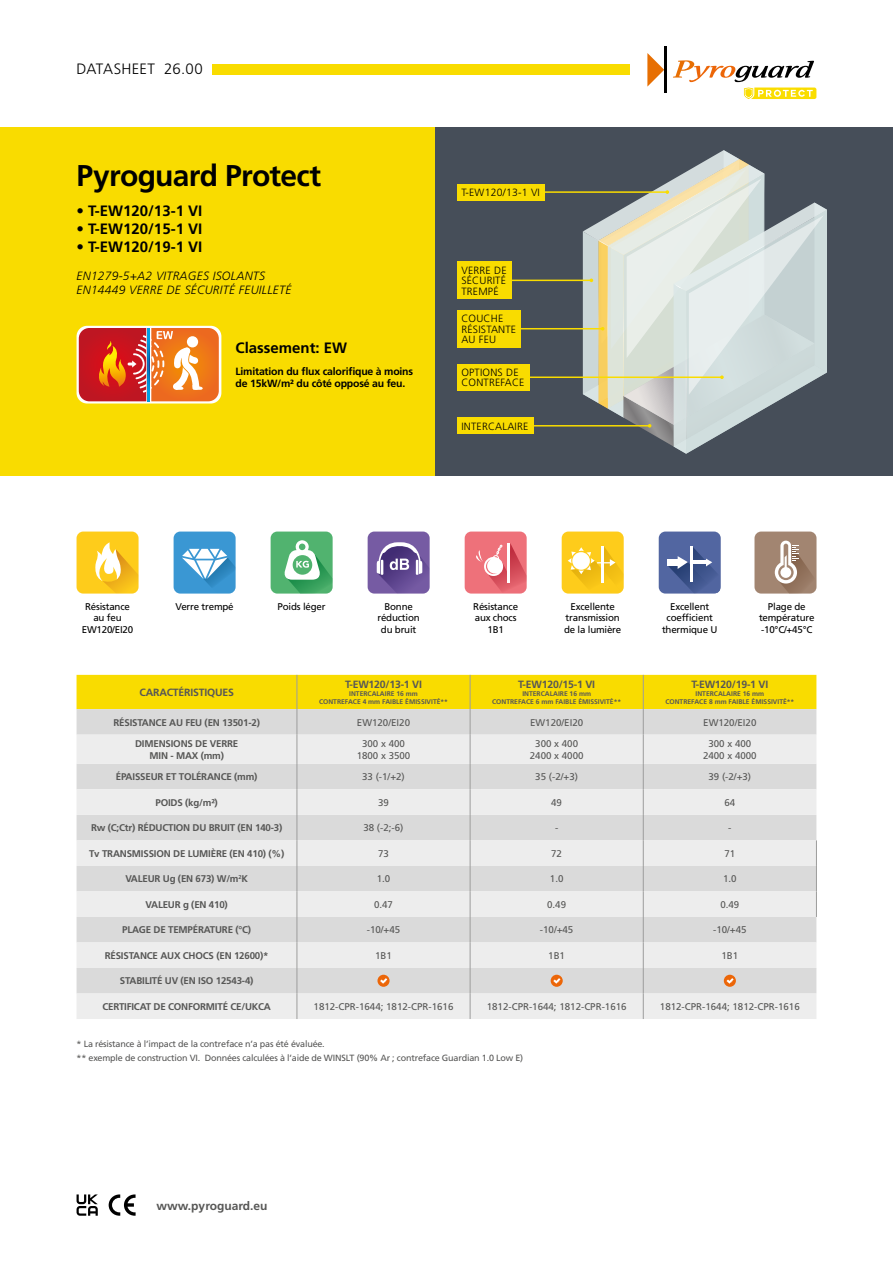
<style>
.page{position:relative;width:893px;height:1263px;background:#fff}
.page>*{position:absolute;margin:0;border:0;box-sizing:border-box;transform-origin:0 0}
.t1{font:700 30px "Frutiger LT Std";letter-spacing:-.025em;color:#000}
.t2{font:700 15px "Frutiger LT Std";color:#000}
.t3{font:300 15px "Frutiger LT Std";letter-spacing:.01em;color:#000}
.t4{font:italic 300 12px/14.4px "Frutiger LT Std";letter-spacing:.02em;color:#000}
.t5{font:700 12px "Frutiger LT Std";color:#575756}
.t6{font:300 10.5px/10.5px "Frutiger LT Std";letter-spacing:.02em;color:#000}
.t7{font:700 10.5px/12.6px "Frutiger LT Std";letter-spacing:-.02em;color:#000}
.t8{font:700 10.5px "Frutiger LT Std";letter-spacing:-.02em;color:#575756}
.t9{font:700 9.75px/11.7px "Frutiger LT Std";letter-spacing:-.02em;color:#575756;text-align:center}
.t10{font:9.75px/11.7px "Frutiger LT Std";color:#575756;text-align:center}
.t11{font:9.75px/11.7px "Frutiger LT Std";letter-spacing:-.02em;color:#000;text-align:center}
.t12{font:9px/13.5px "Frutiger LT Std";letter-spacing:-.02em;color:#575756}
.t13{font:700 6.75px/8.1px "Frutiger LT Std";color:#575756;text-align:center}
</style>
<div class="page">
<div style="left:0;top:128px;width:436px;height:348px;background:#f9dc00"></div>
<div style="left:436px;top:128px;width:457px;height:348px;background:#464e59"></div>
<div style="left:271px;top:531px;width:62px;height:63px;background:#51b36f;border-radius:7px"></div>
<svg style="left:284px;top:540px;width:49px;height:54px"></svg>
<svg style="left:77px;top:675px;width:740px;height:344px;background:#e5e2cc"></svg>
<div style="left:368px;top:531px;width:62px;height:63px;background:#765ba3;border-radius:7px"></div>
<svg style="left:377px;top:542px;width:53px;height:51px"></svg>
<div style="left:77px;top:531px;width:62px;height:63px;background:#fecc1b;border-radius:7px"></div>
<svg style="left:95px;top:542px;width:44px;height:52px"></svg>
<div style="left:465px;top:531px;width:62px;height:63px;background:#ee717a;border-radius:7px"></div>
<svg style="left:476px;top:543px;width:51px;height:51px"></svg>
<div style="left:562px;top:531px;width:62px;height:63px;background:#fecc1b;border-radius:7px"></div>
<svg style="left:568px;top:546px;width:56px;height:47px"></svg>
<div style="left:174px;top:531px;width:62px;height:63px;background:#3a97d3;border-radius:7px"></div>
<svg style="left:182px;top:549px;width:54px;height:44px"></svg>
<svg style="left:77px;top:326px;width:144px;height:77px"></svg>
<svg style="left:79px;top:328px;width:140px;height:73px;background:#d9613b"></svg>
<svg style="left:647px;top:53px;width:17px;height:34px"></svg>
<hr style="left:664px;top:46px;width:2px;height:47px;background:#000">
<svg style="left:673px;top:60px;width:141px;height:22px"></svg>
<svg style="left:744px;top:88px;width:72px;height:11px"></svg>
<div style="left:213px;top:64px;width:417px;height:10px;background:#f9dc00"></div>
<div style="left:659px;top:531px;width:62px;height:62px;background:#5266a1;border-radius:7px"></div>
<svg style="left:667px;top:547px;width:54px;height:46px"></svg>
<div style="left:668px;top:559px;width:12px;height:6px;background:#fff"></div>
<hr style="left:690px;top:547px;width:3px;height:35px;background:#fff">
<hr style="left:694px;top:560px;width:13px;height:4px;background:#fff">
<hr style="left:478px;top:191px;width:189px;height:2px;background:#f9dc00">
<div style="left:457px;top:184px;width:87px;height:16px;background:#f9dc00"></div>
<hr style="left:499px;top:376px;width:223px;height:2px;background:#f9dc00">
<div style="left:457px;top:364px;width:72px;height:27px;background:#f9dc00"></div>
<hr style="left:499px;top:425px;width:151px;height:1px;background:#f9dc00">
<div style="left:457px;top:418px;width:77px;height:16px;background:#f9dc00"></div>
<hr style="left:477px;top:328px;width:126px;height:1px;background:#f9dc00">
<div style="left:754px;top:531px;width:62px;height:62px;background:#a28571;border-radius:7px"></div>
<svg style="left:775px;top:541px;width:41px;height:52px"></svg>
<hr style="left:478px;top:280px;width:113px;height:1px;background:#f9dc00">
<svg style="left:583px;top:150px;width:244px;height:304px"></svg>
<div style="left:457px;top:262px;width:54px;height:37px;background:#f9dc00"></div>
<div style="left:457px;top:310px;width:64px;height:37px;background:#f9dc00"></div>
<svg style="left:109px;top:1194px;width:27px;height:22px"></svg>
<svg style="left:77px;top:1194px;width:21px;height:22px"></svg>
<h2 class="t3" style="left:77px;top:60px;width:128px">DATASHEET 26.00</h2>
<h1 class="t1" style="left:77px;top:158px;width:246px">Pyroguard Protect</h1>
<h2 class="t2" style="left:77px;top:202px;width:127px">• T-EW120/13-1 VI</h2>
<h2 class="t2" style="left:77px;top:220px;width:127px">• T-EW120/15-1 VI</h2>
<h2 class="t2" style="left:77px;top:238px;width:127px">• T-EW120/19-1 VI</h2>
<p class="t4" style="left:77px;top:268px;width:216px">EN1279-5+A2 VITRAGES ISOLANTS<br>EN14449 VERRE DE SÉCURITÉ FEUILLETÉ</p>
<h2 class="t2" style="left:236px;top:339px;width:113px">Classement: EW</h2>
<p class="t7" style="left:236px;top:365px;width:179px">Limitation du flux calorifique à moins de 15kW/m² du côté opposé au feu.</p>
<p class="t6" style="left:461px;top:187px;width:80px">T-EW120/13-1 VI</p>
<p class="t6" style="left:461px;top:265px;width:47px;text-align:justify">VERRE DE SÉCURITÉ TREMPÉ</p>
<p class="t6" style="left:461px;top:313px;width:56px">COUCHE<br>RÉSISTANTE<br>AU FEU</p>
<p class="t6" style="left:461px;top:367px;width:65px">OPTIONS DE<br>CONTREFACE</p>
<p class="t6" style="left:461px;top:421px;width:69px">INTERCALAIRE</p>
<p class="t11" style="left:82px;top:600px;width:53px">Résistance au feu<br>EW120/EI20</p>
<p class="t11" style="left:175px;top:600px;width:60px">Verre trempé</p>
<p class="t11" style="left:278px;top:600px;width:49px">Poids léger</p>
<p class="t11" style="left:377px;top:600px;width:44px">Bonne réduction du bruit</p>
<p class="t11" style="left:564px;top:600px;width:59px">Excellente transmission de la lumière</p>
<p class="t11" style="left:662px;top:600px;width:57px">Excellent coefficient thermique U</p>
<p class="t11" style="left:473px;top:600px;width:46px">Résistance aux chocs<br>1B1</p>
<p class="t11" style="left:759px;top:600px;width:57px">Plage de température -10°C/+45°C</p>
<p class="t8" style="left:140px;top:686px;width:96px">CARACTÉRISTIQUES</p>
<p class="t8" style="left:345px;top:678px;width:78px">T-EW120/13-1 VI</p>
<p class="t13" style="left:319px;top:689px;width:130px">INTERCALAIRE 16 mm<br>CONTREFACE 4 mm FAIBLE ÉMISSIVITÉ**</p>
<p class="t8" style="left:518px;top:678px;width:78px">T-EW120/15-1 VI</p>
<p class="t13" style="left:492px;top:689px;width:130px">INTERCALAIRE 16 mm<br>CONTREFACE 6 mm FAIBLE ÉMISSIVITÉ**</p>
<p class="t8" style="left:691px;top:678px;width:78px">T-EW120/19-1 VI</p>
<p class="t13" style="left:665px;top:689px;width:130px">INTERCALAIRE 16 mm<br>CONTREFACE 8 mm FAIBLE ÉMISSIVITÉ**</p>
<p class="t9" style="left:114px;top:716px;width:148px">RÉSISTANCE AU FEU (EN 13501-2)</p>
<p class="t10" style="left:357px;top:716px;width:55px">EW120/EI20</p>
<p class="t10" style="left:530px;top:716px;width:55px">EW120/EI20</p>
<p class="t10" style="left:703px;top:716px;width:55px">EW120/EI20</p>
<p class="t9" style="left:135px;top:738px;width:105px">DIMENSIONS DE VERRE<br>MIN - MAX (mm)</p>
<p class="t10" style="left:357px;top:738px;width:55px">300 x 400<br>1800 x 3500</p>
<p class="t10" style="left:530px;top:738px;width:55px">300 x 400<br>2400 x 4000</p>
<p class="t10" style="left:703px;top:738px;width:55px">300 x 400<br>2400 x 4000</p>
<p class="t9" style="left:116px;top:771px;width:143px">ÉPAISSEUR ET TOLÉRANCE (mm)</p>
<p class="t10" style="left:362px;top:771px;width:44px">33 (-1/+2)</p>
<p class="t10" style="left:535px;top:771px;width:44px">35 (-2/+3)</p>
<p class="t10" style="left:708px;top:771px;width:44px">39 (-2/+3)</p>
<p class="t9" style="left:155px;top:797px;width:64px">POIDS (kg/m²)</p>
<p class="t10" style="left:378px;top:797px;width:12px">39</p>
<p class="t10" style="left:551px;top:797px;width:12px">49</p>
<p class="t10" style="left:724px;top:797px;width:12px">64</p>
<p class="t9" style="left:91px;top:822px;width:193px">Rw (C;Ctr) RÉDUCTION DU BRUIT (EN 140-3)</p>
<p class="t10" style="left:363px;top:822px;width:42px">38 (-2;-6)</p>
<p class="t10" style="left:555px;top:822px;width:5px">-</p>
<p class="t10" style="left:728px;top:822px;width:5px">-</p>
<p class="t9" style="left:89px;top:848px;width:197px">Tv TRANSMISSION DE LUMIÈRE (EN 410) (%)</p>
<p class="t10" style="left:378px;top:848px;width:12px">73</p>
<p class="t10" style="left:551px;top:848px;width:12px">72</p>
<p class="t10" style="left:724px;top:848px;width:12px">71</p>
<p class="t9" style="left:125px;top:873px;width:124px">VALEUR Ug (EN 673) W/m<sup>2</sup>K</p>
<p class="t10" style="left:377px;top:873px;width:15px">1.0</p>
<p class="t10" style="left:550px;top:873px;width:15px">1.0</p>
<p class="t10" style="left:723px;top:873px;width:15px">1.0</p>
<p class="t9" style="left:146px;top:899px;width:84px">VALEUR g (EN 410)</p>
<p class="t10" style="left:374px;top:899px;width:20px">0.47</p>
<p class="t10" style="left:547px;top:899px;width:20px">0.49</p>
<p class="t10" style="left:720px;top:899px;width:20px">0.49</p>
<p class="t9" style="left:122px;top:924px;width:131px">PLAGE DE TEMPÉRATURE (°C)</p>
<p class="t10" style="left:367px;top:924px;width:35px">-10/+45</p>
<p class="t10" style="left:540px;top:924px;width:35px">-10/+45</p>
<p class="t10" style="left:713px;top:924px;width:35px">-10/+45</p>
<p class="t9" style="left:105px;top:950px;width:165px">RÉSISTANCE AUX CHOCS (EN 12600)*</p>
<p class="t10" style="left:375px;top:950px;width:18px">1B1</p>
<p class="t10" style="left:548px;top:950px;width:18px">1B1</p>
<p class="t10" style="left:721px;top:950px;width:18px">1B1</p>
<p class="t9" style="left:120px;top:975px;width:135px">STABILITÉ UV (EN ISO 12543-4)</p>
<p class="t9" style="left:102px;top:1001px;width:170px">CERTIFICAT DE CONFORMITÉ CE/UKCA</p>
<p class="t10" style="left:314px;top:1001px;width:141px">1812-CPR-1644; 1812-CPR-1616</p>
<p class="t10" style="left:487px;top:1001px;width:141px">1812-CPR-1644; 1812-CPR-1616</p>
<p class="t10" style="left:660px;top:1001px;width:141px">1812-CPR-1644; 1812-CPR-1616</p>
<p class="t12" style="left:77px;top:1037px;width:448px">* La résistance à l’impact de la contreface n’a pas été évaluée.<br>** exemple de construction VI. Données calculées à l’aide de WINSLT (90% Ar ; contreface Guardian 1.0 Low E)</p>
<p class="t5" style="left:157px;top:1198px;width:112px">www.pyroguard.eu</p>
</div>
